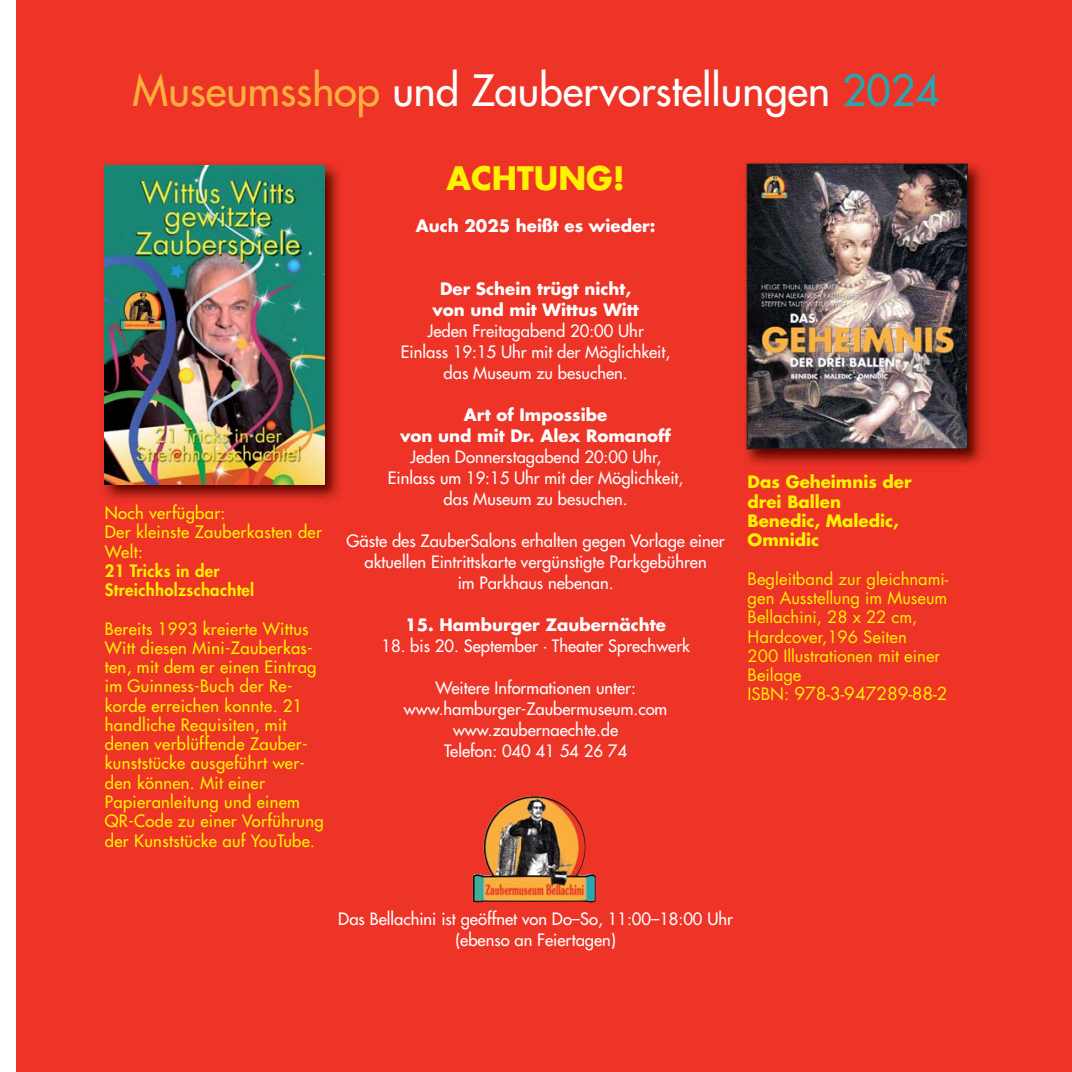
<style>
.page{position:relative;width:1072px;height:1072px;background:#fff}
.page>*{position:absolute;margin:0;border:0;box-sizing:border-box;transform-origin:0 0}
.t1{font:42px "Futura";color:#fff}
.t2{font:700 31.5px "Futura";color:#fff200}
.t3{font:17.5px "Futura";letter-spacing:-.005em;color:#fff200}
.t4{font:16.62px/21px "Futura";color:#fff;text-align:center}
.t5{font:16.62px/19.2px "Futura";letter-spacing:.02em;color:#fff200}
.t6{font:700 16.62px/21px "Futura";color:#fff;text-align:center}
.t7{font:16.62px/19.2px "Futura";color:#fff200}
.t8{font:700 16.62px/19.2px "Futura";color:#fff200}
.t9{font:800 16.62px/19.2px "Futura";letter-spacing:.02em;color:#fff200}
.s1{color:#fbb03e}
.s2{color:#24a8b0}
.s3{font-size:16.62px}
</style>
<div class="page">
<div style="left:16px;top:0;width:1055px;height:1071px;background:#ee3427"></div>
<img style="left:473px;top:831px;width:19px;height:45px">
<img style="left:744px;top:163px;width:240px;height:303px">
<img style="left:749px;top:166px;width:216px;height:281px">
<div style="left:747px;top:164px;width:220px;height:285px;border:1px solid #231f20"></div>
<img style="left:103px;top:164px;width:237px;height:336px">
<img style="left:105px;top:166px;width:220px;height:319px">
<h1 class="t1" style="left:133px;top:69px;width:808px"><span class="s1">Museumsshop</span> und Zaubervorstellungen <span class="s2">2024</span></h1>
<p class="t5" style="left:105px;top:504px;width:218px">Noch verfügbar:<br>Der kleinste Zauberkasten der<br>Welt:</p>
<p class="t9" style="left:105px;top:562px;width:151px">21 Tricks in der<br>Streichholzschachtel</p>
<p class="t5" style="left:105px;top:620px;width:220px">Bereits 1993 kreierte Wittus<br>Witt diesen Mini-Zauberkas&shy;ten, mit dem er einen Eintrag im Guinness-Buch der Re&shy;korde erreichen konnte. 21 handliche Requisiten, mit denen verblüffende Zauber&shy;kunststücke ausgeführt wer&shy;den können. Mit einer<br>Papieranleitung und einem<br>QR-Code zu einer Vorführung der Kunststücke auf YouTube.</p>
<h2 class="t2" style="left:446px;top:164px;width:180px">ACHTUNG!</h2>
<p class="t6" style="left:416px;top:217px;width:241px">Auch 2025 heißt es wieder:</p>
<p class="t6" style="left:432px;top:280px;width:208px">Der Schein trügt nicht, von und mit Wittus Witt</p>
<p class="t4" style="left:401px;top:321px;width:271px">Jeden Freitagabend 20:00 Uhr<br>Einlass 19:15 Uhr mit der Möglichkeit, das Museum zu besuchen.</p>
<p class="t6" style="left:400px;top:406px;width:272px">Art of Impossibe<br>von und mit Dr. Alex Romanoff</p>
<p class="t4" style="left:388px;top:447px;width:297px">Jeden Donnerstagabend 20:00 Uhr,<br>Einlass um 19:15 Uhr mit der Möglichkeit, das Museum zu besuchen.</p>
<p class="t4" style="left:346px;top:531px;width:380px">Gäste des ZauberSalons erhalten gegen Vorlage einer aktuellen Eintrittskarte vergünstigte Parkgebühren<br>im Parkhaus nebenan.</p>
<p class="t6" style="left:405px;top:616px;width:262px">15. Hamburger Zaubernächte</p>
<p class="t4" style="left:381px;top:636px;width:310px">18. bis 20. September · Theater Sprechwerk</p>
<p class="t4" style="left:404px;top:678px;width:265px">Weitere Informationen unter: www.hamburger-Zaubermuseum.com www.zaubernaechte.de<br>Telefon: 040 41 54 26 74</p>
<p class="t8" style="left:747px;top:474px;width:165px">Das Geheimnis der drei Ballen<br>Benedic, Maledic,<br>Omnidic</p>
<p class="t7" style="left:747px;top:570px;width:202px">Begleitband zur gleichnami&shy;gen Ausstellung im Museum<br>Bellachini, 28 x 22 cm,<br>Hardcover,196 Seiten<br>200 Illustrationen mit einer<br>Beilage</p>
<p class="t3" style="left:747px;top:685px;width:201px"><span class="s3">ISBN:</span> 978-3-947289-88-2</p>
<p class="t4" style="left:338px;top:909px;width:396px">Das Bellachini ist geöffnet von Do–So, 11:00–18:00 Uhr (ebenso an Feiertagen)</p>
</div>
